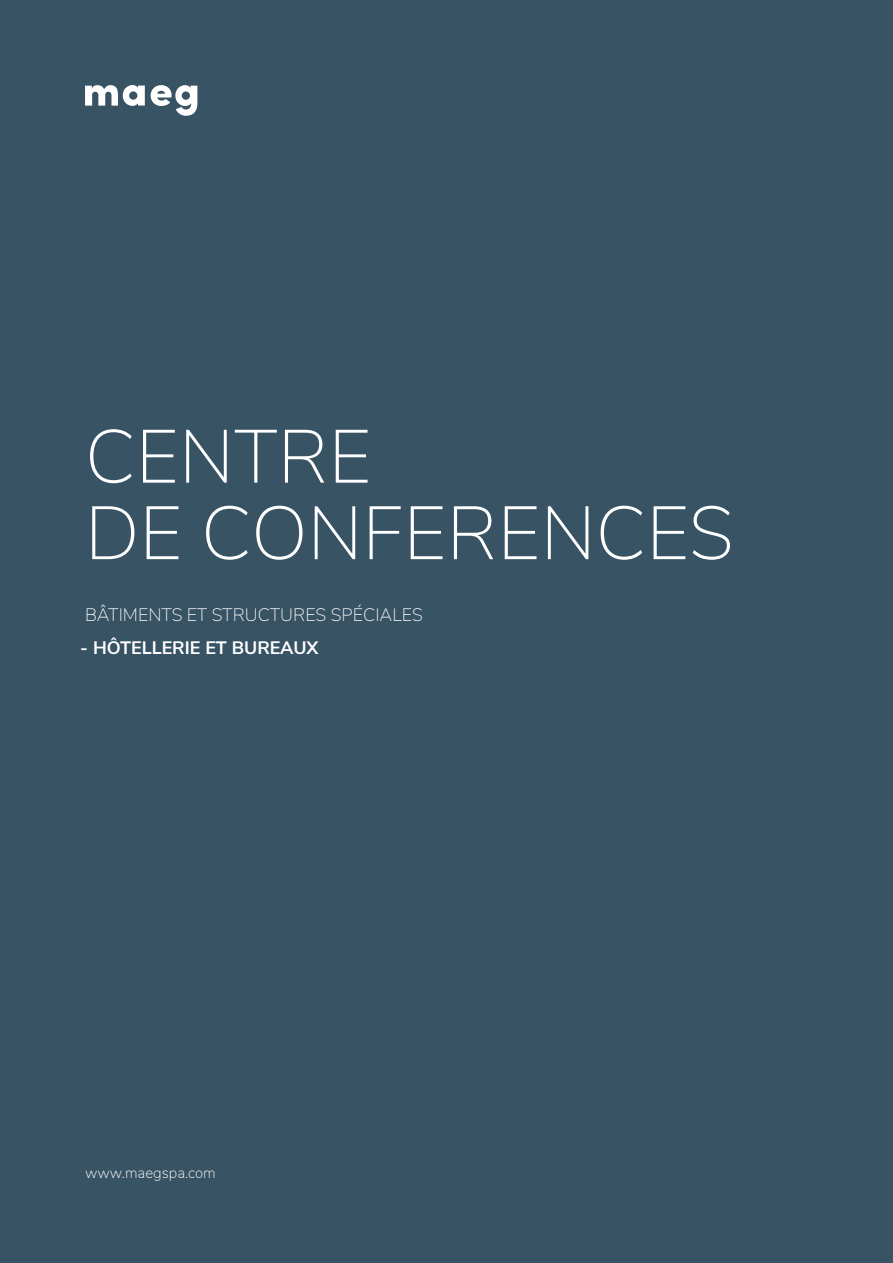
<style>
.page{position:relative;width:893px;height:1263px;background:#375364}
.page>*{position:absolute;margin:0;border:0;box-sizing:border-box;transform-origin:0 0}
.t1{font:200 75px "Nunito Sans";color:#fff}
.t2{font:200 18px "Nunito Sans";color:#fff}
.t3{font:700 18px "Nunito Sans";color:#fff}
.t4{font:200 15px "Nunito Sans";color:#fff}
</style>
<div class="page">
<svg style="left:85px;top:85px;width:60px;height:21px"></svg>
<svg style="left:151px;top:85px;width:46px;height:31px"></svg>
<p class="t1" style="left:85px;top:402px;width:288px">CENTRE</p>
<p class="t1" style="left:85px;top:479px;width:650px">DE CONFERENCES</p>
<p class="t2" style="left:85px;top:601px;width:339px">BÂTIMENTS ET STRUCTURES SPÉCIALES</p>
<p class="t3" style="left:80px;top:634px;width:240px">- HÔTELLERIE ET BUREAUX</p>
<p class="t4" style="left:85px;top:1162px;width:132px">www.maegspa.com</p>
</div>
